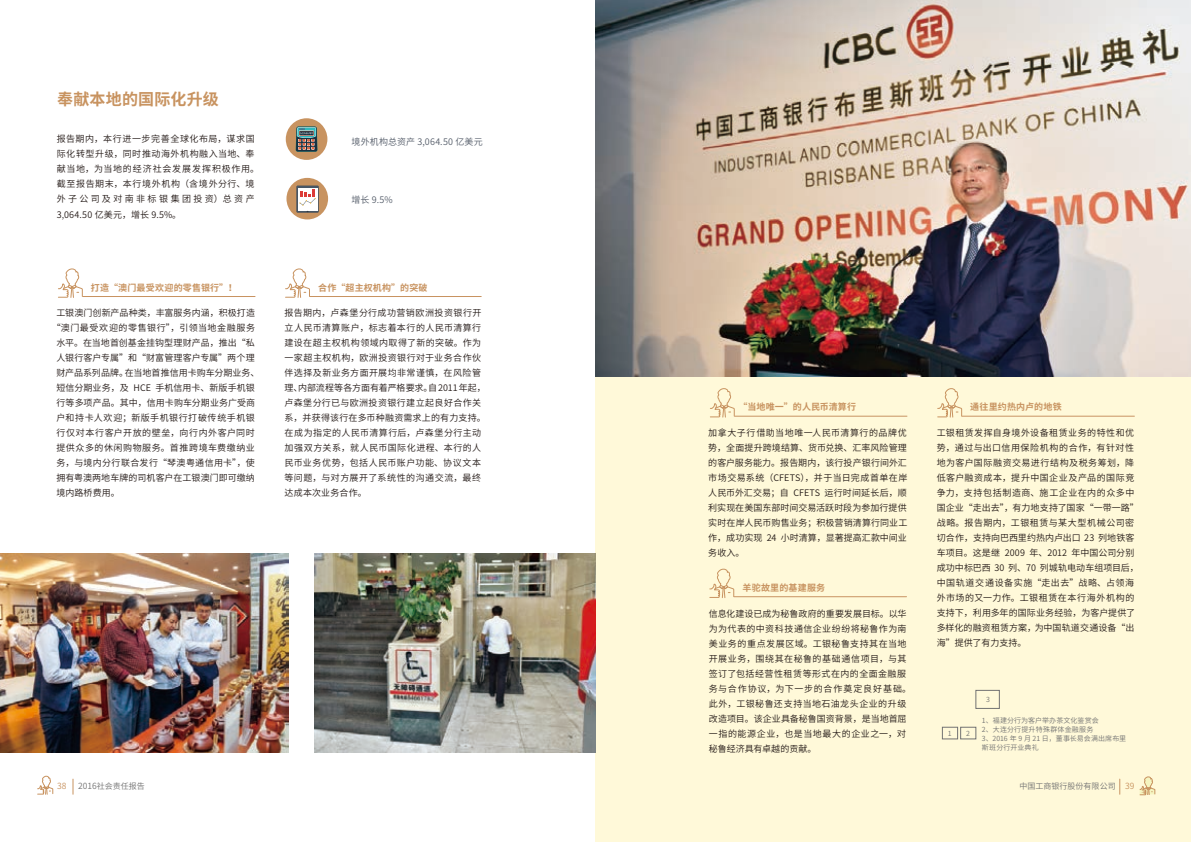
<style>
.page{position:relative;width:1191px;height:842px;background:#fff}
.page>*{position:absolute;margin:0;border:0;box-sizing:border-box;transform-origin:0 0}
.t1{font:700 16px "Source Han Sans CN";letter-spacing:.01em;color:#c89360}
.t2{font:9px/15px "Source Han Sans CN";letter-spacing:.04em;color:#231916}
.t3{font:9px/15px "Source Han Sans CN";letter-spacing:.075em;color:#231916}
.t4{font:9px "Source Han Sans CN";letter-spacing:.065em;color:#231916}
.t5{font:9px "Source Han Sans CN";letter-spacing:.005em;color:#231916}
.t6{font:700 9px "Source Han Sans CN";letter-spacing:.02em;color:#c89360}
.t7{font:9px "Source Han Sans CN";letter-spacing:.01em;color:#231916}
.t8{font:9px "Source Han Sans CN";letter-spacing:.02em;color:#535b68}
.t9{font:9px "Source Han Sans CN";letter-spacing:-.005em;color:#231916}
.t10{font:9px "Source Han Sans CN";color:#231916}
.t11{font:9px "Source Han Sans CN";letter-spacing:.02em;color:#231916}
.t12{font:8.5px "Source Han Sans CN";color:#c89360}
.t13{font:8px "Source Han Sans CN";color:#727272}
.t14{font:7px/9px "Source Han Sans CN";letter-spacing:.02em;color:#727272}
.s1{color:#3f3b3a}
.s2{font-size:8.5px}
.s3{font-size:8.5px;color:#c89360}
</style>
<div class="page">
<div style="left:596px;top:0;width:595px;height:842px;background:#fff9d9"></div>
<svg style="left:37px;top:776px;width:16px;height:19px"></svg>
<svg style="left:1139px;top:776px;width:16px;height:19px"></svg>
<hr style="left:83px;top:296px;width:172px;height:1px;background:#c89360">
<svg style="left:58px;top:268px;width:25px;height:30px"></svg>
<hr style="left:310px;top:296px;width:171px;height:1px;background:#c89360">
<svg style="left:285px;top:268px;width:25px;height:30px"></svg>
<hr style="left:735px;top:416px;width:172px;height:1px;background:#c89360">
<svg style="left:710px;top:388px;width:25px;height:30px"></svg>
<hr style="left:962px;top:416px;width:172px;height:1px;background:#c89360">
<svg style="left:937px;top:388px;width:25px;height:30px"></svg>
<hr style="left:734px;top:596px;width:172px;height:1px;background:#c89360">
<svg style="left:709px;top:568px;width:25px;height:30px"></svg>
<img style="left:314px;top:554px;width:282px;height:198px">
<img style="left:0;top:554px;width:289px;height:198px">
<div style="left:942px;top:727px;width:15px;height:12px;border:1px solid #727272"></div>
<div style="left:960px;top:727px;width:16px;height:12px;border:1px solid #727272"></div>
<div style="left:975px;top:690px;width:24px;height:18px;border:1px solid #727272"></div>
<img style="left:595px;top:0;width:596px;height:377px">
<svg style="left:73px;top:779px;width:1px;height:15px"></svg>
<svg style="left:1119px;top:779px;width:1px;height:15px"></svg>
<div style="left:286px;top:178px;width:42px;height:41px;background:#c89360;border-radius:50%"></div>
<svg style="left:296px;top:186px;width:23px;height:27px"></svg>
<svg style="left:298px;top:188px;width:19px;height:22px"></svg>
<svg style="left:299px;top:190px;width:17px;height:22px"></svg>
<div style="left:286px;top:118px;width:41px;height:42px;background:#c89360;border-radius:50%"></div>
<svg style="left:296px;top:126px;width:21px;height:26px"></svg>
<h1 class="t1" style="left:57px;top:90px;width:163px">奉献本地的国际化升级</h1>
<p class="t3" style="left:57px;top:131px;width:204px">报告期内，本行进一步完善全球化布局，谋求国际化转型升级，同时推动海外机构融入当地、奉献当地，为当地的经济社会发展发挥积极作用。截至报告期末，本行境外机构（含境外分行、境外子公司及对南非标银集团投资）总资产</p>
<p class="t11" style="left:57px;top:210px;width:126px">3<span class="s1">,</span>064.50 亿美元，增长 9.5%。</p>
<p class="t6" style="left:91px;top:282px;width:148px">打造“澳门最受欢迎的零售银行”！</p>
<p class="t5" style="left:56px;top:308px;width:200px">工银澳门创新产品种类，丰富服务内涵，积极打造</p>
<p class="t4" style="left:52px;top:323px;width:205px">“澳门最受欢迎的零售银行”，引领当地金融服务</p>
<p class="t10" style="left:56px;top:338px;width:200px">水平。在当地首创基金挂钩型理财产品，推出“私</p>
<p class="t7" style="left:56px;top:353px;width:200px">人银行客户专属”和“财富管理客户专属”两个理</p>
<p class="t9" style="left:56px;top:368px;width:205px">财产品系列品牌。在当地首推信用卡购车分期业务、</p>
<p class="t7" style="left:56px;top:383px;width:200px">短信分期业务，及 HCE 手机信用卡、新版手机银</p>
<p class="t5" style="left:56px;top:398px;width:200px">行等多项产品。其中，信用卡购车分期业务广受商</p>
<p class="t4" style="left:56px;top:413px;width:200px">户和持卡人欢迎；新版手机银行打破传统手机银</p>
<p class="t4" style="left:56px;top:428px;width:200px">行仅对本行客户开放的壁垒，向行内外客户同时</p>
<p class="t4" style="left:56px;top:443px;width:200px">提供众多的休闲购物服务。首推跨境车费缴纳业</p>
<p class="t2" style="left:56px;top:456px;width:200px">务，与境内分行联合发行“琴澳粤通信用卡”，使</p>
<p class="t5" style="left:56px;top:473px;width:200px">拥有粤澳两地车牌的司机客户在工银澳门即可缴纳</p>
<p class="t2" style="left:56px;top:486px;width:65px">境内路桥费用。</p>
<p class="t8" style="left:351px;top:136px;width:133px">境外机构总资产 3,064.50 亿美元</p>
<p class="t8" style="left:351px;top:194px;width:43px">增长 9.5%</p>
<p class="t6" style="left:318px;top:282px;width:111px">合作“超主权机构”的突破</p>
<p class="t2" style="left:284px;top:306px;width:203px">报告期内，卢森堡分行成功营销欧洲投资银行开立人民币清算账户，标志着本行的人民币清算行建设在超主权机构领域内取得了新的突破。作为一家超主权机构，欧洲投资银行对于业务合作伙伴选择及新业务方面开展均非常谨慎，在风险管理、内部流程等各方面有着严格要求。自2011年起，卢森堡分行已与欧洲投资银行建立起良好合作关系，并获得该行在多币种融资需求上的有力支持。在成为指定的人民币清算行后，卢森堡分行主动加强双方关系，就人民币国际化进程、本行的人民币业务优势，包括人民币账户功能、协议文本等问题，与对方展开了系统性的沟通交流，最终达成本次业务合作。</p>
<p class="t6" style="left:738px;top:402px;width:119px">“当地唯一”的人民币清算行</p>
<p class="t2" style="left:708px;top:425px;width:201px;text-align:justify">加拿大子行借助当地唯一人民币清算行的品牌优势，全面提升跨境结算、货币兑换、汇率风险管理的客户服务能力。报告期内，该行投产银行间外汇市场交易系统（CFETS），并于当日完成首单在岸人民币外汇交易 ；自 CFETS 运行时间延长后，顺利实现在美国东部时间交易活跃时段为参加行提供实时在岸人民币购售业务；积极营销清算行同业工作，成功实现 24 小时清算，显著提高汇款中间业务收入。</p>
<p class="t6" style="left:742px;top:582px;width:84px">羊驼故里的基建服务</p>
<p class="t2" style="left:709px;top:606px;width:204px">信息化建设已成为秘鲁政府的重要发展目标。以华为为代表的中资科技通信企业纷纷将秘鲁作为南美业务的重点发展区域。工银秘鲁支持其在当地开展业务，围绕其在秘鲁的基础通信项目，与其签订了包括经营性租赁等形式在内的全面金融服务与合作协议，为下一步的合作奠定良好基础。此外，工银秘鲁还支持当地石油龙头企业的升级改造项目。该企业具备秘鲁国资背景，是当地首屈一指的能源企业，也是当地最大的企业之一，对秘鲁经济具有卓越的贡献。</p>
<p class="t6" style="left:970px;top:402px;width:93px">通往里约热内卢的地铁</p>
<p class="t2" style="left:936px;top:425px;width:204px">工银租赁发挥自身境外设备租赁业务的特性和优势，通过与出口信用保险机构的合作，有针对性地为客户国际融资交易进行结构及税务筹划，降低客户融资成本，提升中国企业及产品的国际竞争力，支持包括制造商、施工企业在内的众多中国企业“走出去”，有力地支持了国家“一带一路”战略。报告期内，工银租赁与某大型机械公司密切合作，支持向巴西里约热内卢出口 23 列地铁客车项目。这是继 2009 年、2012 年中国公司分别成功中标巴西 30 列、70 列城轨电动车组项目后，中国轨道交通设备实施“走出去”战略、占领海外市场的又一力作。工银租赁在本行海外机构的支持下，利用多年的国际业务经验，为客户提供了多样化的融资租赁方案，为中国轨道交通设备“出海”提供了有力支持。</p>
<p class="t14" style="left:947px;top:729px;width:5px">1</p>
<p class="t14" style="left:966px;top:729px;width:5px">2</p>
<p class="t14" style="left:986px;top:695px;width:5px">3</p>
<p class="t14" style="left:982px;top:716px;width:146px">1、福建分行为客户举办茶文化鉴赏会<br>2、大连分行提升特殊群体金融服务<br>3、2016 年 9 月 21 日，董事长易会满出席布里斯班分行开业典礼</p>
<p class="t12" style="left:57px;top:781px;width:11px">38</p>
<p class="t13" style="left:78px;top:782px;width:68px"><span class="s2">2016</span>社会责任报告</p>
<p class="t13" style="left:1019px;top:782px;width:116px">中国工商银行股份有限公司 <span class="s3">39</span></p>
</div>
